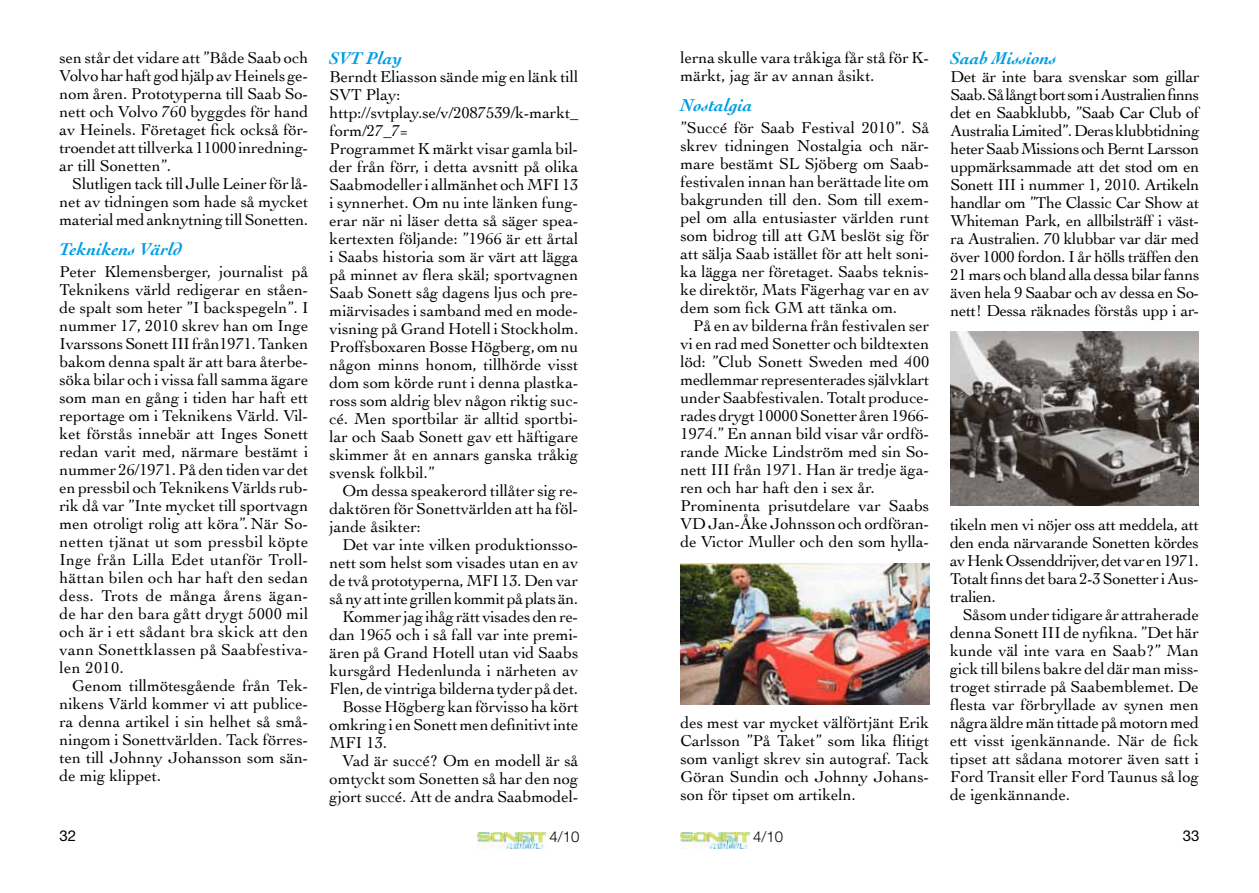
<style>
.page{position:relative;width:1259px;height:893px;background:#fff}
.page>*{position:absolute;margin:0;border:0;box-sizing:border-box;transform-origin:0 0}
.t1{font:italic 700 18px "Cochin";color:#009ee3}
.t2{font:16.5px/18px "Cochin";color:#000;text-align:justify}
.t3{font:300 15px "Helvetica Neue";color:#000}
.t4{font:15px "Helvetica Neue";color:#000}
</style>
<div class="page">
<img style="left:477px;top:832px;width:70px;height:17px">
<img style="left:680px;top:832px;width:70px;height:17px">
<img style="left:680px;top:564px;width:249px;height:140px">
<img style="left:950px;top:332px;width:248px;height:173px">
<p class="t2" style="left:60px;top:48px;width:250px">sen står det vidare att ”Både Saab och Volvo har haft god hjälp av Heinels ge&shy;nom åren. Prototyperna till Saab So&shy;nett och Volvo 760 byggdes för hand av Heinels. Företaget fick också för&shy;troendet att tillverka 11000 inredning&shy;ar till Sonetten”.</p>
<p class="t2" style="left:60px;top:174px;width:250px;text-indent:13px">Slutligen tack till Julle Leiner för lå&shy;net av tidningen som hade så mycket material med anknytning till Sonetten.</p>
<p class="t1" style="left:60px;top:238px;width:124px">Teknikens Värld</p>
<p class="t2" style="left:60px;top:263px;width:250px">Peter Klemensberger, journalist på Teknikens värld redigerar en ståen&shy;de spalt som heter ”I backspegeln”. I nummer 17, 2010 skrev han om Inge Ivarssons Sonett III från1971. Tanken bakom denna spalt är att bara återbe&shy;söka bilar och i vissa fall samma ägare som man en gång i tiden har haft ett reportage om i Teknikens Värld. Vil&shy;ket förstås innebär att Inges Sonett redan varit med, närmare bestämt i nummer 26/1971. På den tiden var det en pressbil och Teknikens Världs rub&shy;rik då var ”Inte mycket till sportvagn men otroligt rolig att köra”. När So&shy;netten tjänat ut som pressbil köpte Inge från Lilla Edet utanför Troll&shy;hättan bilen och har haft den sedan dess. Trots de många årens ägan&shy;de har den bara gått drygt 5000 mil och är i ett sådant bra skick att den vann Sonettklassen på Saabfestiva&shy;len 2010.</p>
<p class="t2" style="left:60px;top:677px;width:250px;text-indent:13px">Genom tillmötesgående från Tek&shy;nikens Värld kommer vi att publice&shy;ra denna artikel i sin helhet så små&shy;ningom i Sonettvärlden. Tack förres&shy;ten till Johnny Johansson som sän&shy;de mig klippet.</p>
<p class="t1" style="left:330px;top:47px;width:74px">SVT Play</p>
<p class="t2" style="left:330px;top:67px;width:250px;text-align:left">Berndt Eliasson sände mig en länk till SVT Play: http://svtplay.se/v/2087539/k-markt_ form/27_7=<br>Programmet K märkt visar gamla bil&shy;der från förr, i detta avsnitt på olika Saabmodeller i allmänhet och MFI 13 i synnerhet. Om nu inte länken fung&shy;erar när ni läser detta så säger spea&shy;kertexten följande: ”1966 är ett årtal i Saabs historia som är värt att lägga på minnet av flera skäl; sportvagnen Saab Sonett såg dagens ljus och pre&shy;miärvisades i samband med en mode&shy;visning på Grand Hotell i Stockholm.<br>Proffsboxaren Bosse Högberg, om nu någon minns honom, tillhörde visst dom som körde runt i denna plastka&shy;ross som aldrig blev någon riktig suc&shy;cé. Men sportbilar är alltid sportbi&shy;lar och Saab Sonett gav ett häftigare skimmer åt en annars ganska tråkig svensk folkbil.”</p>
<p class="t2" style="left:330px;top:482px;width:250px;text-indent:13px">Om dessa speakerord tillåter sig re&shy;daktören för Sonettvärlden att ha föl&shy;jande åsikter:</p>
<p class="t2" style="left:342px;top:536px;width:237px">Det var inte vilken produktionsso-</p>
<p class="t2" style="left:330px;top:554px;width:250px">nett som helst som visades utan en av</p>
<p class="t2" style="left:330px;top:572px;width:250px">de två prototyperna, MFI 13. Den var</p>
<p class="t2" style="left:330px;top:590px;width:250px">så ny att inte grillen kommit på plats än.</p>
<p class="t2" style="left:342px;top:608px;width:238px">Kommer jag ihåg rätt visades den re-</p>
<p class="t2" style="left:330px;top:626px;width:250px">dan 1965 och i så fall var inte premi-</p>
<p class="t2" style="left:330px;top:644px;width:250px">ären på Grand Hotell utan vid Saabs</p>
<p class="t2" style="left:330px;top:662px;width:250px">kursgård Hedenlunda i närheten av</p>
<p class="t2" style="left:330px;top:680px;width:250px">Flen, de vintriga bilderna tyder på det.</p>
<p class="t2" style="left:342px;top:698px;width:238px">Bosse Högberg kan förvisso ha kört</p>
<p class="t2" style="left:330px;top:716px;width:250px">omkring i en Sonett men definitivt inte</p>
<p class="t2" style="left:330px;top:734px;width:59px">MFI 13.</p>
<p class="t2" style="left:342px;top:752px;width:238px">Vad är succé? Om en modell är så</p>
<p class="t2" style="left:330px;top:770px;width:250px">omtyckt som Sonetten så har den nog</p>
<p class="t2" style="left:330px;top:788px;width:250px">gjort succé. Att de andra Saabmodel-</p>
<p class="t2" style="left:680px;top:48px;width:250px">lerna skulle vara tråkiga får stå för K&shy;märkt, jag är av annan åsikt.</p>
<p class="t1" style="left:680px;top:94px;width:74px">Nostalgia</p>
<p class="t2" style="left:680px;top:119px;width:250px">”Succé för Saab Festival 2010”. Så skrev tidningen Nostalgia och när&shy;mare bestämt SL Sjöberg om Saab&shy;festivalen innan han berättade lite om bakgrunden till den. Som till exem&shy;pel om alla entusiaster världen runt som bidrog till att GM beslöt sig för att sälja Saab istället för att helt soni&shy;ka lägga ner företaget. Saabs teknis&shy;ke direktör, Mats Fägerhag var en av dem som fick GM att tänka om.</p>
<p class="t2" style="left:680px;top:317px;width:250px;text-align:left;text-indent:13px">På en av bilderna från festivalen ser vi en rad med Sonetter och bildtexten löd: ”Club Sonett Sweden med 400 medlemmar representerades självklart under Saabfestivalen. Totalt produce&shy;rades drygt 10000 Sonetter åren 1966- 1974.” En annan bild visar vår ordfö&shy;rande Micke Lindström med sin So&shy;nett III från 1971. Han är tredje äga&shy;ren och har haft den i sex år.<br>Prominenta prisutdelare var Saabs VD Jan-Åke Johnsson och ordföran&shy;de Victor Muller och den som hylla-</p>
<p class="t2" style="left:680px;top:713px;width:250px">des mest var mycket välförtjänt Erik Carlsson ”På Taket” som lika flitigt som vanligt skrev sin autograf. Tack Göran Sundin och Johnny Johans&shy;son för tipset om artikeln.</p>
<p class="t1" style="left:950px;top:47px;width:107px">Saab Missions</p>
<p class="t2" style="left:950px;top:67px;width:250px">Det är inte bara svenskar som gillar Saab. Så långt bort som i Australien finns det en Saabklubb, ”Saab Car Club of Australia Limited”. Deras klubbtidning heter Saab Missions och Bernt Larsson uppmärksammade att det stod om en Sonett III i nummer 1, 2010. Artikeln handlar om ”The Classic Car Show at Whiteman Park, en allbilsträff i väst&shy;ra Australien. 70 klubbar var där med över 1000 fordon. I år hölls träffen den 21 mars och bland alla dessa bilar fanns även hela 9 Saabar och av dessa en So&shy;nett! Dessa räknades förstås upp i ar-</p>
<p class="t2" style="left:950px;top:516px;width:250px">tikeln men vi nöjer oss att meddela, att den enda närvarande Sonetten kördes av Henk Ossenddrijver, det var en 1971.<br>Totalt finns det bara 2-3 Sonetter i Aus&shy;tralien.</p>
<p class="t2" style="left:950px;top:606px;width:250px;text-indent:13px">Såsom under tidigare år attraherade denna Sonett III de nyfikna. ”Det här kunde väl inte vara en Saab?” Man gick till bilens bakre del där man miss&shy;troget stirrade på Saabemblemet. De flesta var förbryllade av synen men några äldre män tittade på motorn med ett visst igenkännande. När de fick tipset att sådana motorer även satt i Ford Transit eller Ford Taunus så log de igenkännande.</p>
<p class="t4" style="left:60px;top:827px;width:18px">32</p>
<p class="t3" style="left:549px;top:827px;width:32px">4/10</p>
<p class="t3" style="left:753px;top:827px;width:32px">4/10</p>
<p class="t4" style="left:1182px;top:827px;width:18px">33</p>
</div>
